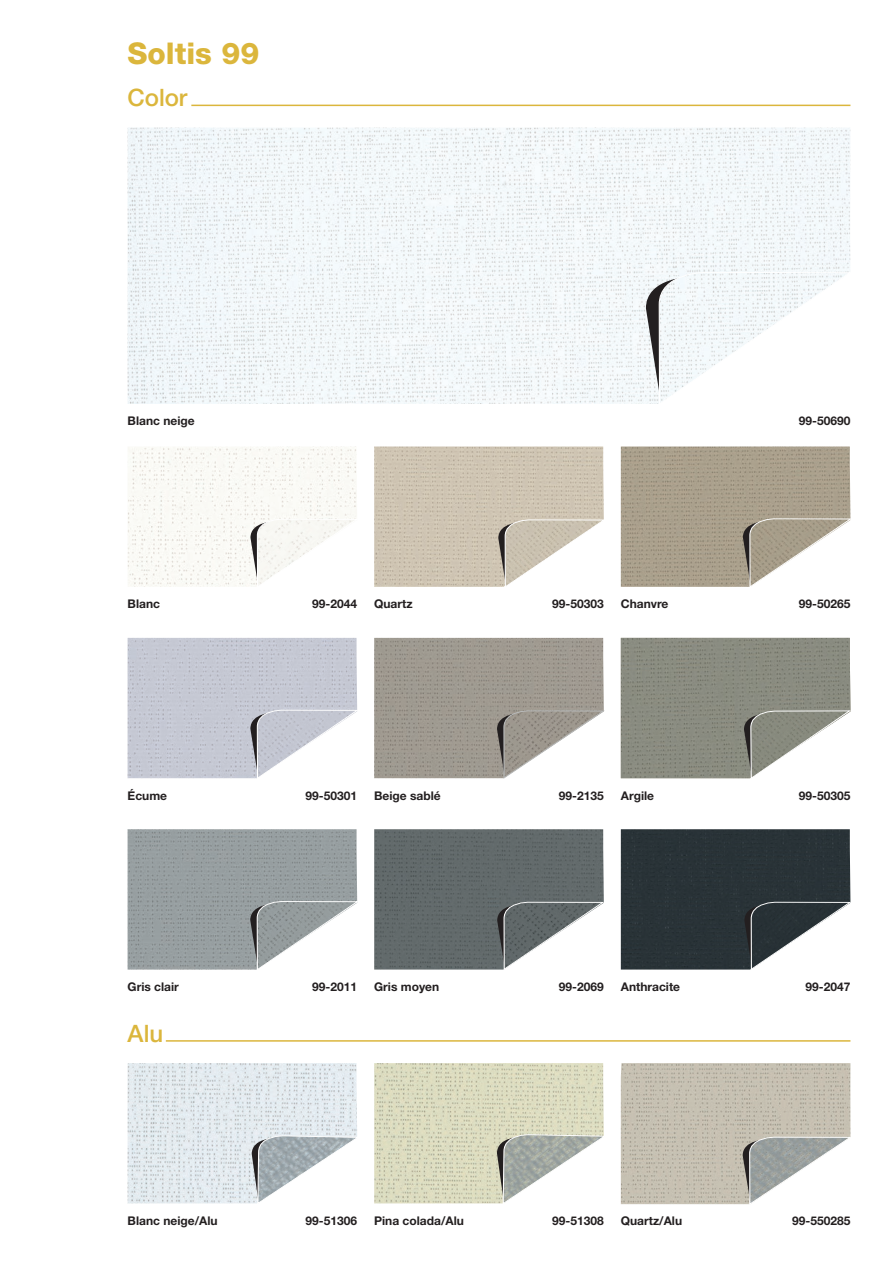
<style>
.page{position:relative;width:893px;height:1263px;background:#fff}
.page>*{position:absolute;margin:0;border:0;box-sizing:border-box;transform-origin:0 0}
.t1{font:800 30px "Helvetica Neue LT Std";color:#dbb63c}
.t2{font:500 24px "Helvetica Neue LT Std";color:#dbb63c}
.t3{font:700 12px "Helvetica Neue LT Std";color:#231f20}
</style>
<div class="page">
<hr style="left:166px;top:1040px;width:684px;height:2px;background:#dbb63c">
<hr style="left:191px;top:105px;width:659px;height:1px;background:#dbb63c">
<img style="left:621px;top:1063px;width:229px;height:141px">
<svg style="left:710px;top:1093px;width:141px;height:112px"></svg>
<img style="left:374px;top:1063px;width:230px;height:140px">
<svg style="left:463px;top:1091px;width:141px;height:113px"></svg>
<img style="left:128px;top:1063px;width:229px;height:140px">
<svg style="left:219px;top:1092px;width:138px;height:112px"></svg>
<img style="left:374px;top:446px;width:230px;height:141px">
<svg style="left:466px;top:476px;width:138px;height:111px"></svg>
<img style="left:374px;top:638px;width:230px;height:140px">
<svg style="left:465px;top:667px;width:139px;height:112px"></svg>
<img style="left:128px;top:446px;width:229px;height:141px">
<svg style="left:218px;top:475px;width:139px;height:112px"></svg>
<img style="left:374px;top:829px;width:230px;height:140px">
<svg style="left:465px;top:858px;width:138px;height:112px"></svg>
<div style="left:621px;top:829px;width:229px;height:140px;background:#293337"></div>
<svg style="left:712px;top:858px;width:138px;height:112px"></svg>
<img style="left:621px;top:446px;width:229px;height:141px">
<svg style="left:710px;top:474px;width:141px;height:113px"></svg>
<img style="left:128px;top:829px;width:229px;height:140px">
<svg style="left:217px;top:857px;width:141px;height:113px"></svg>
<svg style="left:621px;top:638px;width:229px;height:141px;background:#95968c"></svg>
<img style="left:128px;top:128px;width:722px;height:276px">
<img style="left:128px;top:638px;width:229px;height:140px">
<svg style="left:217px;top:666px;width:140px;height:113px"></svg>
<svg style="left:584px;top:188px;width:266px;height:216px"></svg>
<h1 class="t1" style="left:128px;top:35px;width:133px">Soltis 99</h1>
<h2 class="t2" style="left:128px;top:83px;width:61px">Color</h2>
<p class="t3" style="left:128px;top:414px;width:69px">Blanc neige</p>
<p class="t3" style="left:799px;top:414px;width:53px">99-50690</p>
<p class="t3" style="left:128px;top:596px;width:34px">Blanc</p>
<p class="t3" style="left:312px;top:596px;width:46px">99-2044</p>
<p class="t3" style="left:374px;top:596px;width:40px">Quartz</p>
<p class="t3" style="left:552px;top:596px;width:53px">99-50303</p>
<p class="t3" style="left:621px;top:596px;width:49px">Chanvre</p>
<p class="t3" style="left:799px;top:596px;width:53px">99-50265</p>
<p class="t3" style="left:128px;top:788px;width:41px">Écume</p>
<p class="t3" style="left:306px;top:788px;width:53px">99-50301</p>
<p class="t3" style="left:374px;top:788px;width:68px">Beige sablé</p>
<p class="t3" style="left:559px;top:788px;width:46px">99-2135</p>
<p class="t3" style="left:621px;top:788px;width:35px">Argile</p>
<p class="t3" style="left:799px;top:788px;width:53px">99-50305</p>
<p class="t3" style="left:128px;top:979px;width:53px">Gris clair</p>
<p class="t3" style="left:312px;top:979px;width:46px">99-2011</p>
<h2 class="t2" style="left:128px;top:1019px;width:37px">Alu</h2>
<p class="t3" style="left:374px;top:979px;width:67px">Gris moyen</p>
<p class="t3" style="left:559px;top:979px;width:46px">99-2069</p>
<p class="t3" style="left:621px;top:979px;width:61px">Anthracite</p>
<p class="t3" style="left:805px;top:979px;width:46px">99-2047</p>
<p class="t3" style="left:128px;top:1213px;width:91px">Blanc neige/Alu</p>
<p class="t3" style="left:306px;top:1213px;width:53px">99-51306</p>
<p class="t3" style="left:374px;top:1213px;width:91px">Pina colada/Alu</p>
<p class="t3" style="left:552px;top:1213px;width:53px">99-51308</p>
<p class="t3" style="left:621px;top:1213px;width:63px">Quartz/Alu</p>
<p class="t3" style="left:792px;top:1213px;width:60px">99-550285</p>
</div>
